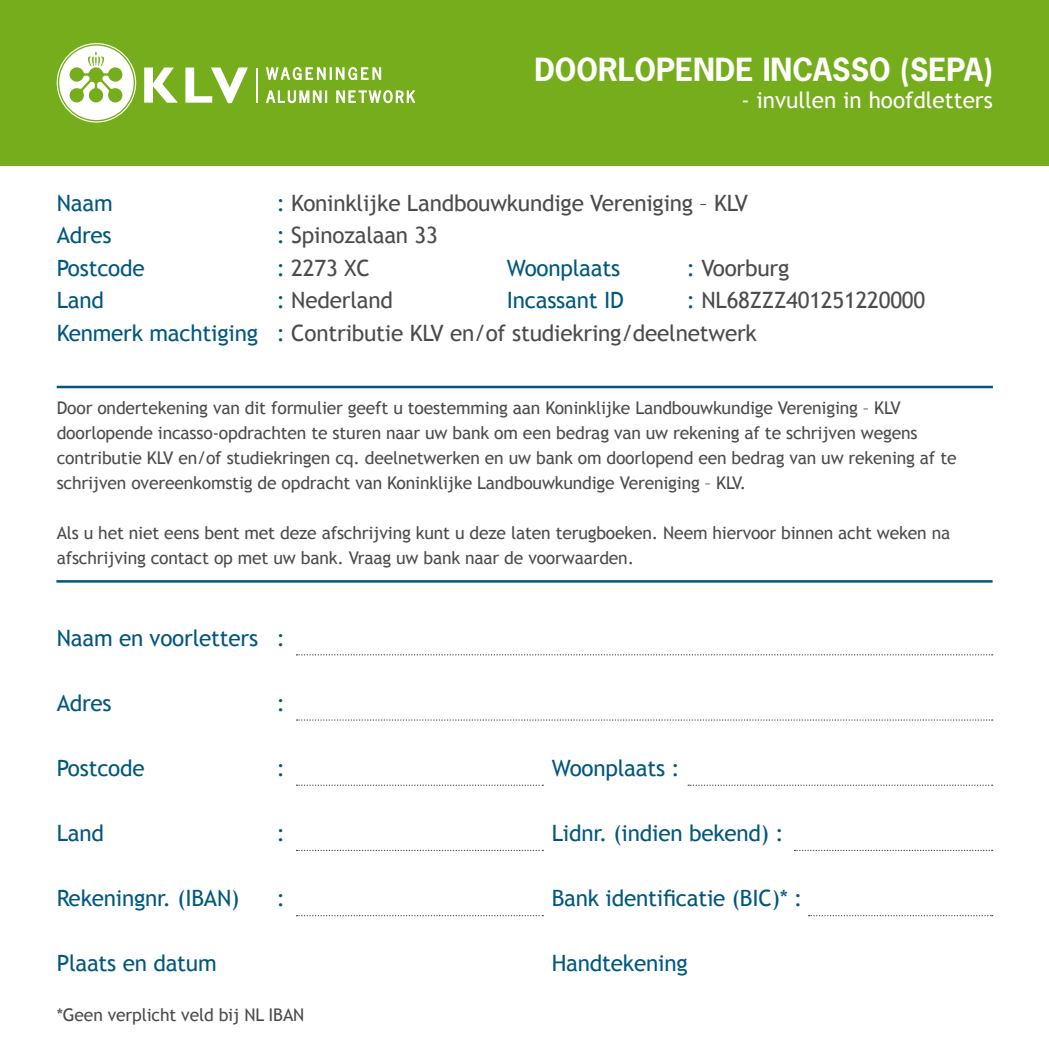
<style>
.page{position:relative;width:1049px;height:1049px;background:#fff}
.page>*{position:absolute;margin:0;border:0;box-sizing:border-box;transform-origin:0 0}
.t1{font:700 30px "News Gothic Std";color:#fff}
.t2{font:22.5px "Trebuchet MS";letter-spacing:-.01em;color:#00577e}
.t3{font:22.5px/32.5px "Trebuchet MS";letter-spacing:-.01em;color:#4b4b4d}
.t4{font:22.5px "Trebuchet MS";color:#fff}
.t5{font:17.5px/25px "Trebuchet MS";letter-spacing:-.01em;color:#4b4b4d}
.s1{color:#00577e}
</style>
<div class="page">
<div style="left:0;top:0;width:1049px;height:166px;background:#76ad1c"></div>
<svg style="left:57px;top:43px;width:79px;height:80px"></svg>
<svg style="left:144px;top:67px;width:34px;height:36px"></svg>
<svg style="left:185px;top:67px;width:63px;height:36px"></svg>
<svg style="left:266px;top:67px;width:115px;height:13px"></svg>
<svg style="left:266px;top:90px;width:61px;height:13px"></svg>
<svg style="left:336px;top:90px;width:79px;height:13px"></svg>
<hr style="left:257px;top:68px;width:1px;height:34px;background:#fff">
<svg style="left:296px;top:654px;width:697px;height:1px"></svg>
<svg style="left:296px;top:719px;width:697px;height:2px"></svg>
<svg style="left:296px;top:784px;width:247px;height:2px"></svg>
<svg style="left:688px;top:784px;width:305px;height:2px"></svg>
<svg style="left:296px;top:850px;width:247px;height:1px"></svg>
<svg style="left:794px;top:850px;width:199px;height:1px"></svg>
<svg style="left:296px;top:915px;width:247px;height:1px"></svg>
<svg style="left:808px;top:915px;width:185px;height:1px"></svg>
<hr style="left:57px;top:386px;width:936px;height:2px;background:#00577e">
<hr style="left:56px;top:580px;width:936px;height:3px;background:#00577e">
<h1 class="t1" style="left:534px;top:50px;width:460px">DOORLOPENDE INCASSO (SEPA)</h1>
<p class="t4" style="left:741px;top:87px;width:253px">- invullen in hoofdletters</p>
<p class="t2" style="left:57px;top:189px;width:57px">Naam</p>
<p class="t3" style="left:277px;top:187px;width:473px"><span class="s1">:</span> Koninklijke Landbouwkundige Vereniging – KLV</p>
<p class="t2" style="left:57px;top:222px;width:57px">Adres</p>
<p class="t3" style="left:277px;top:219px;width:163px"><span class="s1">:</span> Spinozalaan 33</p>
<p class="t2" style="left:57px;top:254px;width:90px">Postcode</p>
<p class="t3" style="left:277px;top:252px;width:95px"><span class="s1">:</span> 2273 XC</p>
<p class="t2" style="left:507px;top:254px;width:115px">Woonplaats</p>
<p class="t3" style="left:687px;top:252px;width:104px"><span class="s1">:</span> Voorburg</p>
<p class="t2" style="left:57px;top:287px;width:49px">Land</p>
<p class="t3" style="left:277px;top:284px;width:118px"><span class="s1">:</span> Nederland</p>
<p class="t2" style="left:507px;top:287px;width:119px">Incassant ID</p>
<p class="t3" style="left:57px;top:284px;width:870px;text-indent:630px"><span class="s1">:</span> NL68ZZZ401251220000<br><span class="s1">Kenmerk machtiging :</span> Contributie KLV en/of studiekring/deelnetwerk</p>
<p class="t5" style="left:57px;top:395px;width:901px">Door ondertekening van dit formulier geeft u toestemming aan Koninklijke Landbouwkundige Vereniging – KLV doorlopende incasso-opdrachten te sturen naar uw bank om een bedrag van uw rekening af te schrijven wegens contributie KLV en/of studiekringen cq. deelnetwerken en uw bank om doorlopend een bedrag van uw rekening af te schrijven overeenkomstig de opdracht van Koninklijke Landbouwkundige Vereniging – KLV.</p>
<p class="t5" style="left:57px;top:520px;width:895px">Als u het niet eens bent met deze afschrijving kunt u deze laten terugboeken. Neem hiervoor binnen acht weken na afschrijving contact op met uw bank. Vraag uw bank naar de voorwaarden.</p>
<p class="t2" style="left:57px;top:625px;width:230px">Naam en voorletters :</p>
<p class="t2" style="left:57px;top:690px;width:57px">Adres</p>
<p class="t2" style="left:277px;top:690px;width:10px">:</p>
<p class="t2" style="left:57px;top:755px;width:90px">Postcode</p>
<p class="t2" style="left:277px;top:755px;width:10px">:</p>
<p class="t2" style="left:552px;top:755px;width:129px">Woonplaats :</p>
<p class="t2" style="left:57px;top:820px;width:49px">Land</p>
<p class="t2" style="left:277px;top:820px;width:10px">:</p>
<p class="t2" style="left:552px;top:820px;width:233px">Lidnr. (indien bekend) :</p>
<p class="t2" style="left:57px;top:885px;width:184px">Rekeningnr. (IBAN)</p>
<p class="t2" style="left:277px;top:885px;width:10px">:</p>
<p class="t2" style="left:552px;top:885px;width:252px">Bank identificatie (BIC)* :</p>
<p class="t2" style="left:57px;top:950px;width:161px">Plaats en datum</p>
<p class="t2" style="left:552px;top:950px;width:137px">Handtekening</p>
<p class="t5" style="left:57px;top:1003px;width:249px">*Geen verplicht veld bij NL IBAN</p>
</div>
